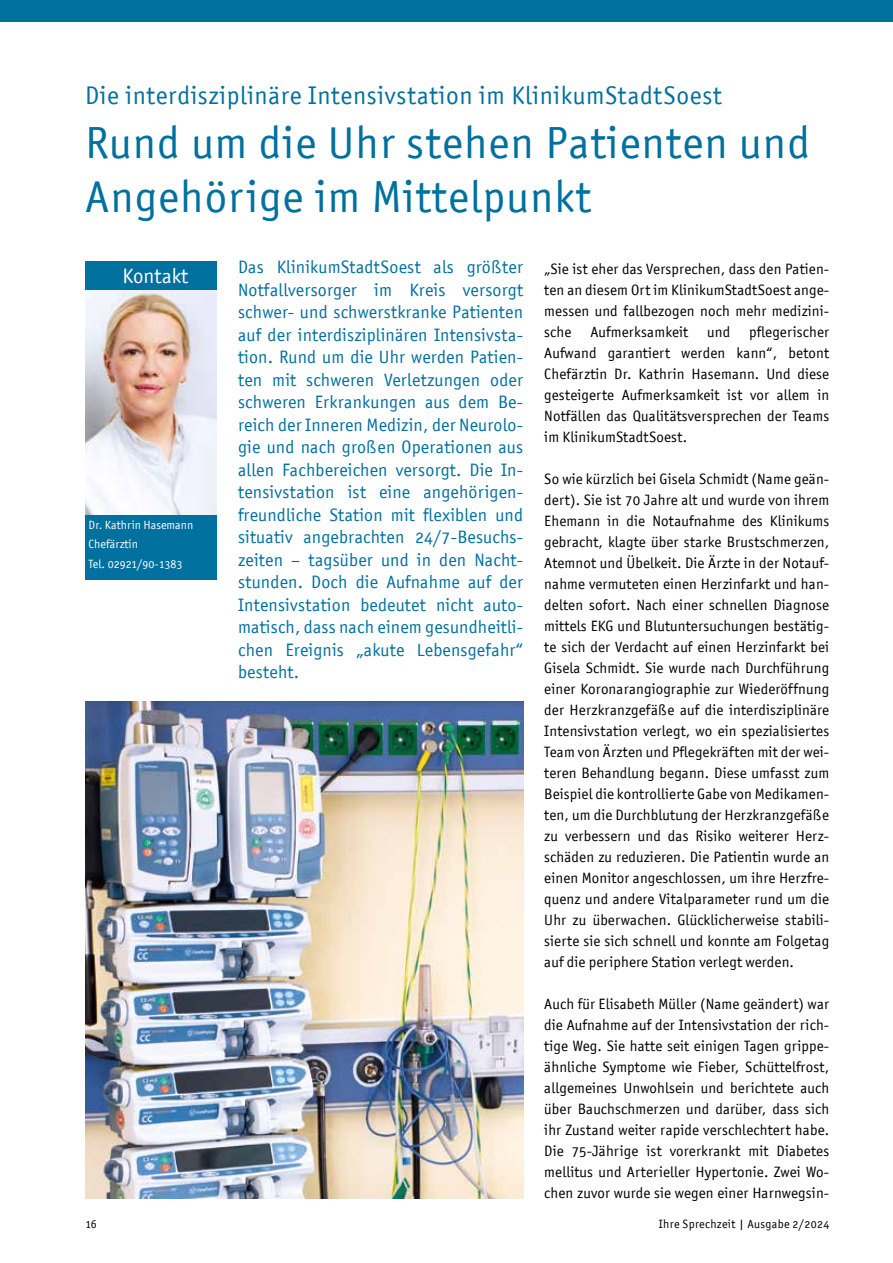
<style>
.page{position:relative;width:893px;height:1263px;background:#fff}
.page>*{position:absolute;margin:0;border:0;box-sizing:border-box;transform-origin:0 0}
.t1{font:45px/54px "Officina Sans ITC Book OS";letter-spacing:.025em;color:#00709e}
.t2{font:25.5px "Officina Sans ITC Book OS";letter-spacing:.025em;color:#00709e}
.t3{font:21px "Officina Sans ITC Book OS";color:#fff}
.t4{font:18px/22.5px "Officina Sans ITC Book OS";letter-spacing:.01em;color:#00709e;text-align:justify}
.t5{font:15px/21px "Officina Sans ITC Book OS";letter-spacing:.01em;color:#000;text-align:justify}
.t6{font:12px/19.5px "Officina Sans ITC Book OS";color:#fff}
.t7{font:12px "Officina Sans ITC Book OS";letter-spacing:.025em;color:#000}
</style>
<div class="page">
<div style="left:0;top:0;width:893px;height:21px;background:#00709e"></div>
<img style="left:85px;top:289px;width:132px;height:226px">
<div style="left:85px;top:515px;width:132px;height:64px;background:#00709e"></div>
<div style="left:85px;top:261px;width:132px;height:28px;background:#00709e"></div>
<img style="left:85px;top:702px;width:439px;height:496px">
<h2 class="t2" style="left:85px;top:80px;width:638px">Die interdisziplinäre Intensivstation im KlinikumStadtSoest</h2>
<h1 class="t1" style="left:85px;top:115px;width:726px">Rund um die Uhr stehen Patienten und<br>Angehörige im Mittelpunkt</h1>
<h3 class="t3" style="left:122px;top:263px;width:67px">Kontakt</h3>
<p class="t6" style="left:89px;top:515px;width:106px">Dr. Kathrin Hasemann<br>Chefärztin<br>Tel. 02921/90-1383</p>
<p class="t4" style="left:238px;top:256px;width:286px">Das KlinikumStadtSoest als größter Notfallversorger im Kreis versorgt schwer- und schwerstkranke Patienten auf der interdisziplinären Intensivsta&shy;tion. Rund um die Uhr werden Patien&shy;ten mit schweren Verletzungen oder schweren Erkrankungen aus dem Be&shy;reich der Inneren Medizin, der Neurolo&shy;gie und nach großen Operationen aus allen Fachbereichen versorgt. Die In&shy;tensivstation ist eine angehörigen&shy;freundliche Station mit flexiblen und situativ angebrachten 24/7-Besuchs&shy;zeiten – tagsüber und in den Nacht&shy;stunden. Doch die Aufnahme auf der Intensivstation bedeutet nicht auto&shy;matisch, dass nach einem gesundheitli&shy;chen Ereignis „akute Lebensgefahr“ besteht.</p>
<p class="t5" style="left:544px;top:258px;width:286px">„Sie ist eher das Versprechen, dass den Patien&shy;ten an diesem Ort im KlinikumStadtSoest ange&shy;messen und fallbezogen noch mehr medizini&shy;sche</p>
<p class="t5" style="left:544px;top:321px;width:286px;text-indent:205px">pflegerischer Aufwand garantiert werden kann“, betont Chefärztin Dr. Kathrin Hasemann. Und diese gesteigerte Aufmerksamkeit ist vor allem in Notfällen das Qualitätsversprechen der Teams im KlinikumStadtSoest.</p>
<p class="t5" style="left:544px;top:468px;width:286px">So wie kürzlich bei Gisela Schmidt (Name geän&shy;dert). Sie ist 70 Jahre alt und wurde von ihrem Ehemann in die Notaufnahme des Klinikums gebracht, klagte über starke Brustschmerzen, Atemnot und Übelkeit. Die Ärzte in der Notauf&shy;nahme vermuteten einen Herzinfarkt und han&shy;delten sofort. Nach einer schnellen Diagnose mittels EKG und Blutuntersuchungen bestätig&shy;te sich der Verdacht auf einen Herzinfarkt bei Gisela Schmidt. Sie wurde nach Durchführung einer Koronarangiographie zur Wiederöffnung der Herzkranzgefäße auf die interdisziplinäre Intensivstation verlegt, wo ein spezialisiertes Team von Ärzten und Pflegekräften mit der wei&shy;teren Behandlung begann. Diese umfasst zum Beispiel die kontrollierte Gabe von Medikamen&shy;ten, um die Durchblutung der Herzkranzgefäße zu verbessern und das Risiko weiterer Herz&shy;schäden zu reduzieren. Die Patientin wurde an einen Monitor angeschlossen, um ihre Herzfre&shy;quenz und andere Vitalparameter rund um die Uhr zu überwachen. Glücklicherweise stabili&shy;sierte sie sich schnell und konnte am Folgetag auf die periphere Station verlegt werden.</p>
<p class="t5" style="left:544px;top:993px;width:286px">Auch für Elisabeth Müller (Name geändert) war die Aufnahme auf der Intensivstation der rich&shy;tige Weg. Sie hatte seit einigen Tagen grippe&shy;ähnliche Symptome wie Fieber, Schüttelfrost, allgemeines Unwohlsein und berichtete auch über Bauchschmerzen und darüber, dass sich ihr Zustand weiter rapide verschlechtert habe.<br>Die 75-Jährige ist vorerkrankt mit Diabetes mellitus und Arterieller Hypertonie. Zwei Wo&shy;chen zuvor wurde sie wegen einer Harnwegsin-</p>
<p class="t5" style="left:590px;top:321px;width:99px">Aufmerksamkeit</p>
<p class="t5" style="left:707px;top:321px;width:25px">und</p>
<p class="t7" style="left:85px;top:1217px;width:13px">16</p>
<p class="t7" style="left:659px;top:1217px;width:172px">Ihre Sprechzeit | Ausgabe 2/2024</p>
</div>
